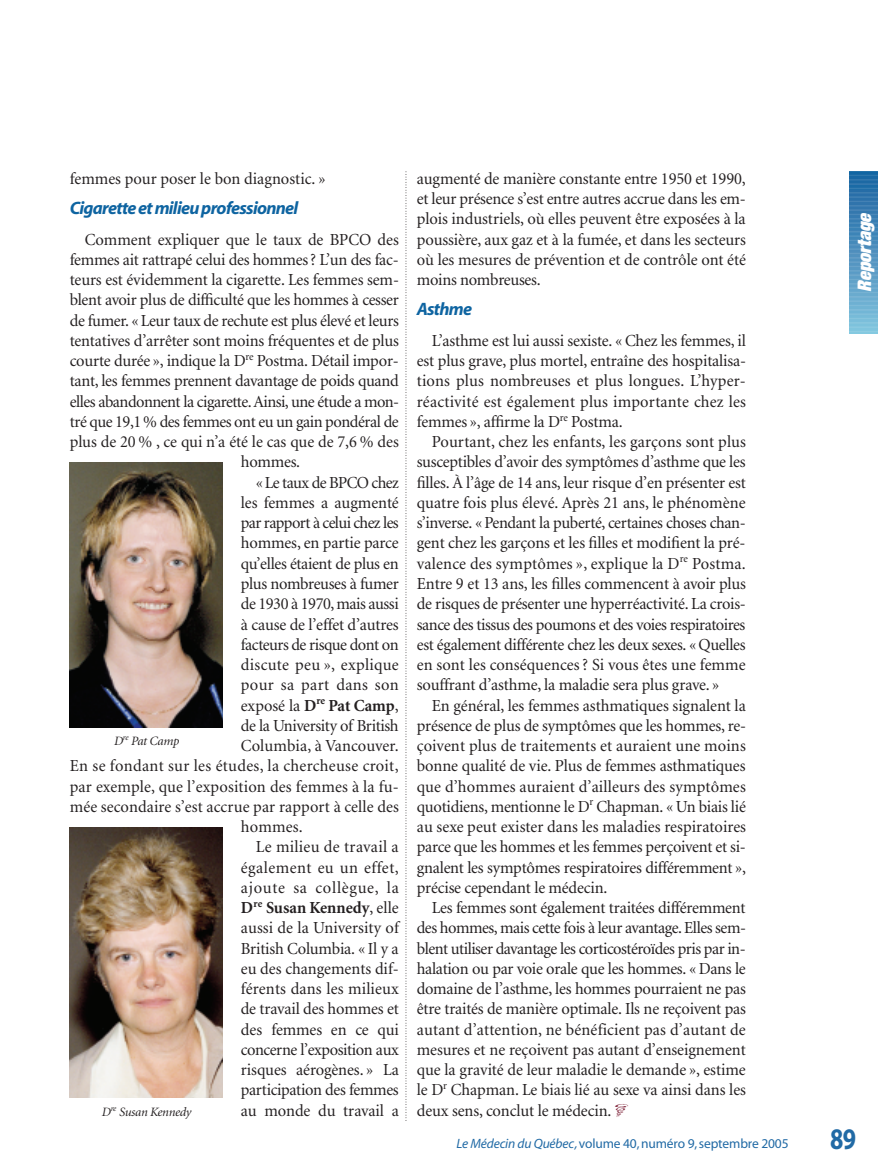
<style>
.page{position:relative;width:878px;height:1175px;background:#fff}
.page>*{position:absolute;margin:0;border:0;box-sizing:border-box;transform-origin:0 0}
.t1{font:700 30px "Myriad";color:#216aa5;scale:.8 1}
.t2{font:italic 900 expanded 18.75px "Helvetica Neue";color:#fff}
.t3{font:italic 700 18px "Myriad";letter-spacing:-.04em;color:#0e64a1}
.t4{font:16.8px/20.2px "Minion";letter-spacing:-.01em;color:#231f20;text-align:justify}
.t5{font:16.8px "Minion";letter-spacing:-.03em;color:#231f20}
.t6{font:16.8px "Minion";letter-spacing:.02em;color:#231f20}
.t7{font:16.8px "Minion";letter-spacing:.01em;color:#231f20}
.t8{font:16.8px "Minion";letter-spacing:-.035em;color:#231f20}
.t9{font:700 16.8px "Minion";color:#231f20}
.t10{font:16.8px "Minion";letter-spacing:.03em;color:#231f20}
.t11{font:16.8px "Minion";letter-spacing:.045em;color:#231f20}
.t12{font:13.5px "Myriad";letter-spacing:-.01em;color:#216aa5}
.t13{font:italic 12.75px "Minion";letter-spacing:-.015em;color:#231f20}
.s1{font-weight:700}
.s2{font-weight:400}
.s3{font-style:italic}
</style>
<div class="page">
<svg style="left:405px;top:172px;width:1px;height:947px"></svg>
<svg style="left:849px;top:172px;width:29px;height:162px"></svg>
<img style="left:70px;top:827px;width:153px;height:270px">
<img style="left:70px;top:463px;width:153px;height:264px">
<p class="t4" style="left:70px;top:170px;width:257px">femmes pour poser le bon diagnostic. »</p>
<p class="t3" style="left:70px;top:201px;width:230px">Cigarette et milieu professionnel</p>
<p class="t4" style="left:85px;top:230px;width:315px">Comment expliquer que le taux de BPCO des</p>
<p class="t4" style="left:70px;top:251px;width:330px">femmes ait rattrapé celui des hommes ? L’un des fac-</p>
<p class="t4" style="left:70px;top:271px;width:331px">teurs est évidemment la cigarette. Les femmes sem-</p>
<p class="t4" style="left:70px;top:291px;width:330px">blent avoir plus de difficulté que les hommes à cesser</p>
<p class="t4" style="left:70px;top:311px;width:330px">de fumer. « Leur taux de rechute est plus élevé et leurs</p>
<p class="t4" style="left:70px;top:332px;width:331px">tentatives d’arrêter sont moins fréquentes et de plus</p>
<p class="t4" style="left:70px;top:352px;width:330px">courte durée », indique la D<sup>re</sup> Postma. Détail impor-</p>
<p class="t4" style="left:70px;top:372px;width:330px">tant, les femmes prennent davantage de poids quand</p>
<p class="t5" style="left:70px;top:395px;width:331px">elles abandonnent la cigarette. Ainsi, une étude a mon-</p>
<p class="t5" style="left:70px;top:415px;width:330px">tré que 19,1 % des femmes ont eu un gain pondéral de</p>
<p class="t4" style="left:70px;top:433px;width:330px">plus de 20 % , ce qui n’a été le cas que de 7,6 % des</p>
<p class="t4" style="left:241px;top:453px;width:61px">hommes.</p>
<p class="t8" style="left:256px;top:476px;width:144px">«Le taux de BPCO chez</p>
<p class="t4" style="left:241px;top:494px;width:159px">les femmes a augmenté</p>
<p class="t8" style="left:241px;top:516px;width:159px">par rapport à celui chez les</p>
<p class="t4" style="left:241px;top:534px;width:159px">hommes, en partie parce</p>
<p class="t4" style="left:241px;top:554px;width:159px">qu’elles étaient de plus en</p>
<p class="t4" style="left:241px;top:575px;width:159px">plus nombreuses à fumer</p>
<p class="t5" style="left:241px;top:597px;width:159px">de 1930 à 1970, mais aussi</p>
<p class="t4" style="left:241px;top:615px;width:159px">à cause de l’effet d’autres</p>
<p class="t5" style="left:241px;top:638px;width:159px">facteurs de risque dont on</p>
<p class="t6" style="left:241px;top:658px;width:159px">discute peu », explique</p>
<p class="t6" style="left:241px;top:678px;width:159px">pour sa part dans son</p>
<p class="t4" style="left:241px;top:696px;width:159px">exposé la <span class="s1">D</span><sup>re</sup> <span class="s1">Pat Camp</span>,</p>
<p class="t4" style="left:241px;top:716px;width:159px">de la University of British</p>
<p class="t4" style="left:241px;top:737px;width:159px">Columbia, à Vancouver.</p>
<p class="t6" style="left:70px;top:759px;width:330px">En se fondant sur les études, la chercheuse croit,</p>
<p class="t7" style="left:70px;top:779px;width:330px">par exemple, que l’exposition des femmes à la fu-</p>
<p class="t4" style="left:70px;top:797px;width:330px">mée secondaire s’est accrue par rapport à celle des</p>
<p class="t4" style="left:241px;top:818px;width:63px">hommes.</p>
<p class="t6" style="left:256px;top:840px;width:144px">Le milieu de travail a</p>
<p class="t10" style="left:241px;top:860px;width:159px">également eu un effet,</p>
<p class="t11" style="left:241px;top:881px;width:159px">ajoute sa collègue, la</p>
<p class="t9" style="left:241px;top:901px;width:159px">D<sup>re</sup> Susan Kennedy<span class="s2">, elle</span></p>
<p class="t4" style="left:241px;top:919px;width:159px">aussi de la University of</p>
<p class="t4" style="left:241px;top:939px;width:159px">British Columbia. « Il y a</p>
<p class="t4" style="left:241px;top:959px;width:159px">eu des changements dif-</p>
<p class="t7" style="left:241px;top:982px;width:159px">férents dans les milieux</p>
<p class="t4" style="left:241px;top:1000px;width:159px">de travail des hommes et</p>
<p class="t4" style="left:241px;top:1020px;width:159px">des femmes en ce qui</p>
<p class="t4" style="left:241px;top:1040px;width:159px">concerne l’exposition aux</p>
<p class="t4" style="left:241px;top:1061px;width:159px">risques aérogènes. » La</p>
<p class="t4" style="left:241px;top:1081px;width:159px">participation des femmes</p>
<p class="t4" style="left:241px;top:1101px;width:159px">au monde du travail a</p>
<p class="t13" style="left:114px;top:736px;width:67px">D<sup>re</sup> Pat Camp</p>
<p class="t13" style="left:101px;top:1106px;width:91px">D<sup>re</sup> Susan Kennedy</p>
<p class="t4" style="left:417px;top:170px;width:331px">augmenté de manière constante entre 1950 et 1990, et leur présence s’est entre autres accrue dans les em&shy;plois industriels, où elles peuvent être exposées à la poussière, aux gaz et à la fumée, et dans les secteurs où les mesures de prévention et de contrôle ont été moins nombreuses.</p>
<p class="t3" style="left:417px;top:302px;width:57px">Asthme</p>
<p class="t4" style="left:417px;top:332px;width:331px;text-indent:15px">L’asthme est lui aussi sexiste. « Chez les femmes, il est plus grave, plus mortel, entraîne des hospitalisa&shy;tions plus nombreuses et plus longues. L’hyper&shy;réactivité est également plus importante chez les femmes », affirme la D<sup>re</sup> Postma.</p>
<p class="t4" style="left:417px;top:433px;width:331px;text-indent:15px">Pourtant, chez les enfants, les garçons sont plus susceptibles d’avoir des symptômes d’asthme que les filles. À l’âge de 14 ans, leur risque d’en présenter est quatre fois plus élevé. Après 21 ans, le phénomène s’inverse. « Pendant la puberté, certaines choses chan&shy;gent chez les garçons et les filles et modifient la pré&shy;valence des symptômes », explique la D<sup>re</sup> Postma.<br>Entre 9 et 13 ans, les filles commencent à avoir plus de risques de présenter une hyperréactivité. La crois&shy;sance des tissus des poumons et des voies respiratoires est également différente chez les deux sexes. « Quelles en sont les conséquences ? Si vous êtes une femme souffrant d’asthme, la maladie sera plus grave. »</p>
<p class="t4" style="left:417px;top:696px;width:331px;text-indent:15px">En général, les femmes asthmatiques signalent la présence de plus de symptômes que les hommes, re&shy;çoivent plus de traitements et auraient une moins bonne qualité de vie. Plus de femmes asthmatiques que d’hommes auraient d’ailleurs des symptômes quotidiens, mentionne le D<sup>r</sup> Chapman. « Un biais lié au sexe peut exister dans les maladies respiratoires parce que les hommes et les femmes perçoivent et si&shy;gnalent les symptômes respiratoires différemment », précise cependant le médecin.</p>
<p class="t4" style="left:417px;top:899px;width:331px;text-indent:15px">Les femmes sont également traitées différemment des hommes, mais cette fois à leur avantage. Elles sem&shy;blent utiliser davantage les corticostéroïdes pris par in&shy;halation ou par voie orale que les hommes. « Dans le domaine de l’asthme, les hommes pourraient ne pas être traités de manière optimale. Ils ne reçoivent pas autant d’attention, ne bénéficient pas d’autant de mesures et ne reçoivent pas autant d’enseignement que la gravité de leur maladie le demande », estime le D<sup>r</sup> Chapman. Le biais lié au sexe va ainsi dans les deux sens, conclut le médecin.</p>
<p class="t12" style="left:456px;top:1138px;width:334px"><span class="s3">Le Médecin du Québec,</span>volume 40,numéro 9,septembre 2005</p>
<p class="t2" style="left:857px;top:291px;width:81px;rotate:-90deg">Reportage</p>
<h1 class="t1" style="left:830px;top:1127px;width:34px">89</h1>
</div>
